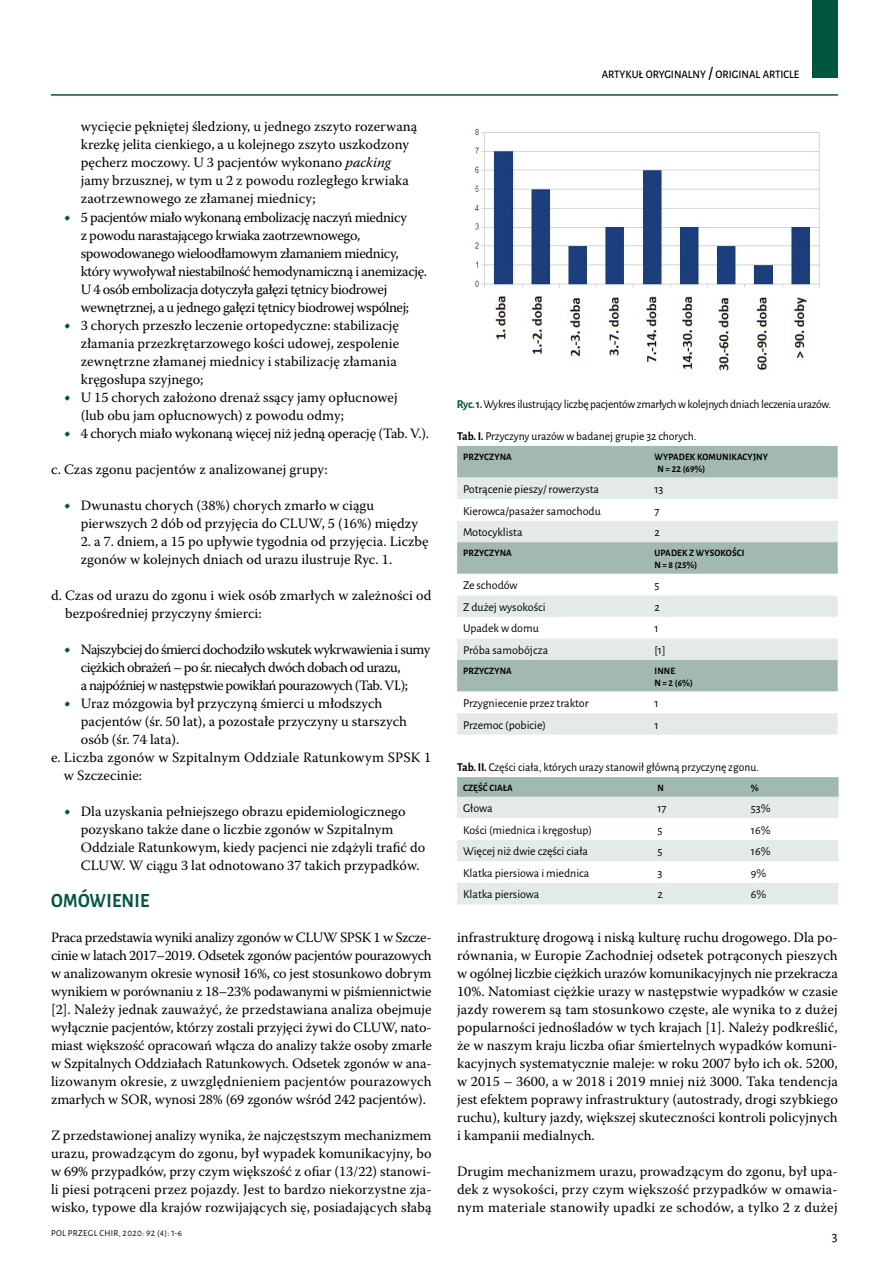
<style>
.page{position:relative;width:893px;height:1263px;background:#fff}
.page>*{position:absolute;margin:0;border:0;box-sizing:border-box;transform-origin:0 0}
.t1{font:700 20.25px "Alegreya Sans";letter-spacing:.015em;color:#00563e;scale:.9 1}
.t2{font:14.25px/18px "Warnock Pro";color:#000}
.t3{font:14.25px/18px "Warnock Pro";letter-spacing:-.03em;color:#000}
.t4{font:14.25px/18px "Warnock Pro";letter-spacing:-.04em;color:#000}
.t5{font:14.25px "Warnock Pro";letter-spacing:-.02em;color:#000}
.t6{font:14.25px "Alegreya Sans";color:#000}
.t7{font:12px "Alegreya Sans";color:#000}
.t8{font:12px "Alegreya Sans";letter-spacing:-.02em;color:#000}
.t9{font:500 11.55px "Alegreya Sans";color:#000;scale:.95 1}
.t10{font:700 9.75px/12px "Alegreya Sans";letter-spacing:.015em;color:#000;scale:.95 1}
.t11{font:9px "Alegreya Sans";letter-spacing:.035em;color:#000}
.s1{font-style:italic}
.s2{font-size:18px;color:#00563e}
.s3{font-size:16.5px}
.s4{font-weight:700;color:#00563e}
.s5{font-weight:700}
</style>
<div class="page">
<hr style="left:51px;top:94px;width:787px;height:2px;background:#00563e">
<div style="left:812px;top:0;width:26px;height:78px;background:#00563e"></div>
<div style="left:457px;top:446px;width:381px;height:32px;background:#a2b9af"></div>
<div style="left:457px;top:478px;width:381px;height:257px;background:#e3eae8"></div>
<svg style="left:457px;top:499px;width:381px;height:214px"></svg>
<svg style="left:457px;top:777px;width:381px;height:127px"></svg>
<img style="left:474px;top:129px;width:346px;height:242px">
<p class="t2" style="left:81px;top:117px;width:338px">wycięcie pękniętej śledziony, u jednego zszyto rozerwaną krezkę jelita cienkiego, a u kolejnego zszyto uszkodzony pęcherz moczowy. U 3 pacjentów wykonano <span class="s1">packing </span>jamy brzusznej, w tym u 2 z powodu rozległego krwiaka zaotrzewnowego ze złamanej miednicy;</p>
<p class="t3" style="left:81px;top:208px;width:348px;text-indent:-17px"><span class="s2">•</span> 5 pacjentów miało wykonaną embolizację naczyń miednicy<br>z powodu narastającego krwiaka zaotrzewnowego, spowodowanego wieloodłamowym złamaniem miednicy, który wywoływał niestabilność hemodynamiczną i anemizację.<br>U 4 osób embolizacja dotyczyła gałęzi tętnicy biodrowej wewnętrznej, a u jednego gałęzi tętnicy biodrowej wspólnej;</p>
<p class="t2" style="left:81px;top:316px;width:320px;text-indent:-17px"><span class="s2">•</span> 3 chorych przeszło leczenie ortopedyczne: stabilizację złamania przezkrętarzowego kości udowej, zespolenie zewnętrzne złamanej miednicy i stabilizację złamania kręgosłupa szyjnego;</p>
<p class="t2" style="left:81px;top:388px;width:318px;text-indent:-17px"><span class="s2">•</span> U 15 chorych założono drenaż ssący jamy opłucnowej (lub obu jam opłucnowych) z powodu odmy;</p>
<p class="t5" style="left:64px;top:424px;width:367px"><span class="s2">•</span> 4 chorych miało wykonaną więcej niż jedną operację (Tab. V.).</p>
<p class="t2" style="left:51px;top:460px;width:278px">c. Czas zgonu pacjentów z analizowanej grupy:</p>
<p class="t2" style="left:81px;top:496px;width:339px;text-indent:-17px"><span class="s2">•</span> Dwunastu chorych (38%) chorych zmarło w ciągu pierwszych 2 dób od przyjęcia do CLUW, 5 (16%) między</p>
<p class="t2" style="left:81px;top:532px;width:349px">2. a 7. dniem, a 15 po upływie tygodnia od przyjęcia. Liczbę zgonów w kolejnych dniach od urazu ilustruje Ryc. 1.</p>
<p class="t2" style="left:65px;top:586px;width:368px;text-indent:-14px">d. Czas od urazu do zgonu i wiek osób zmarłych w zależności od bezpośredniej przyczyny śmierci:</p>
<p class="t4" style="left:81px;top:640px;width:351px;text-indent:-17px"><span class="s2">•</span> Najszybciej do śmierci dochodziło wskutek wykrwawienia i sumy ciężkich obrażeń – po śr. niecałych dwóch dobach od urazu,<br>a najpóźniej w następstwie powikłań pourazowych (Tab. VI.);</p>
<p class="t2" style="left:64px;top:694px;width:320px"><span class="s2">•</span> Uraz mózgowia był przyczyną śmierci u młodszych</p>
<p class="t2" style="left:81px;top:712px;width:328px">pacjentów (śr. 50 lat), a pozostałe przyczyny u starszych</p>
<p class="t2" style="left:81px;top:730px;width:100px">osób (śr. 74 lata).</p>
<p class="t2" style="left:51px;top:748px;width:382px">e. Liczba zgonów w Szpitalnym Oddziale Ratunkowym SPSK 1</p>
<p class="t2" style="left:64px;top:766px;width:80px">w Szczecinie:</p>
<p class="t2" style="left:81px;top:802px;width:346px;text-indent:-17px"><span class="s2">•</span> Dla uzyskania pełniejszego obrazu epidemiologicznego pozyskano także dane o liczbie zgonów w Szpitalnym Oddziale Ratunkowym, kiedy pacjenci nie zdążyli trafić do CLUW. W ciągu 3 lat odnotowano 37 takich przypadków.</p>
<h1 class="t1" style="left:51px;top:886px;width:111px">OMÓWIENIE</h1>
<p class="t2" style="left:51px;top:928px;width:382px;text-align:justify">Praca przedstawia wyniki analizy zgonów w CLUW SPSK 1 w Szcze&shy;cinie w latach 2017–2019. Odsetek zgonów pacjentów pourazowych w analizowanym okresie wynosił 16%, co jest stosunkowo dobrym wynikiem w porównaniu z 18–23% podawanymi w piśmiennictwie [2]. Należy jednak zauważyć, że przedstawiana analiza obejmuje wyłącznie pacjentów, którzy zostali przyjęci żywi do CLUW, nato&shy;miast większość opracowań włącza do analizy także osoby zmarłe w Szpitalnych Oddziałach Ratunkowych. Odsetek zgonów w ana&shy;lizowanym okresie, z uwzględnieniem pacjentów pourazowych zmarłych w SOR, wynosi 28% (69 zgonów wśród 242 pacjentów).</p>
<p class="t2" style="left:51px;top:1126px;width:382px;text-align:justify">Z przedstawionej analizy wynika, że najczęstszym mechanizmem urazu, prowadzącym do zgonu, był wypadek komunikacyjny, bo w 69% przypadków, przy czym większość z ofiar (13/22) stanowi&shy;li piesi potrąceni przez pojazdy. Jest to bardzo niekorzystne zja&shy;wisko, typowe dla krajów rozwijających się, posiadających słabą</p>
<p class="t11" style="left:51px;top:1227px;width:132px">POL PRZEGL CHIR, 2020: 92 (4): 1-6</p>
<p class="t9" style="left:602px;top:66px;width:209px">ARTYKUŁ ORYGINALNY <span class="s3">/</span> ORIGINAL ARTICLE</p>
<p class="t8" style="left:457px;top:396px;width:376px"><span class="s4">Ryc. 1.</span> Wykres ilustrujący liczbę pacjentów zmarłych w kolejnych dniach leczenia urazów.</p>
<p class="t7" style="left:457px;top:428px;width:241px"><span class="s5">Tab. I.</span> Przyczyny urazów w badanej grupie 32 chorych.</p>
<p class="t10" style="left:463px;top:450px;width:53px">PRZYCZYNA</p>
<p class="t10" style="left:658px;top:450px;width:118px;text-indent:-3px">WYPADEK KOMUNIKACYJNY<br>N = 22 (69%)</p>
<p class="t7" style="left:463px;top:481px;width:138px">Potrącenie pieszy/ rowerzysta</p>
<p class="t7" style="left:654px;top:481px;width:11px">13</p>
<p class="t7" style="left:463px;top:503px;width:139px">Kierowca/pasażer samochodu</p>
<p class="t7" style="left:654px;top:503px;width:7px">7</p>
<p class="t7" style="left:463px;top:524px;width:61px">Motocyklista</p>
<p class="t7" style="left:654px;top:524px;width:7px">2</p>
<p class="t10" style="left:463px;top:546px;width:53px">PRZYCZYNA</p>
<p class="t10" style="left:654px;top:546px;width:96px">UPADEK Z WYSOKOŚCI<br>N = 8 (25%)</p>
<p class="t7" style="left:463px;top:577px;width:56px">Ze schodów</p>
<p class="t7" style="left:654px;top:577px;width:7px">5</p>
<p class="t7" style="left:463px;top:599px;width:84px">Z dużej wysokości</p>
<p class="t7" style="left:654px;top:599px;width:7px">2</p>
<p class="t7" style="left:463px;top:620px;width:77px">Upadek w domu</p>
<p class="t7" style="left:654px;top:620px;width:6px">1</p>
<p class="t7" style="left:463px;top:642px;width:87px">Próba samobójcza</p>
<p class="t7" style="left:654px;top:642px;width:13px">[1]</p>
<p class="t10" style="left:463px;top:664px;width:53px">PRZYCZYNA</p>
<p class="t10" style="left:654px;top:664px;width:42px">INNE<br>N = 2 (6%)</p>
<p class="t7" style="left:463px;top:695px;width:127px">Przygniecenie przez traktor</p>
<p class="t7" style="left:654px;top:695px;width:6px">1</p>
<p class="t7" style="left:463px;top:717px;width:84px">Przemoc (pobicie)</p>
<p class="t7" style="left:654px;top:717px;width:6px">1</p>
<p class="t7" style="left:457px;top:759px;width:303px"><span class="s5">Tab. II.</span> Części ciała, których urazy stanowił główną przyczynę zgonu.</p>
<p class="t10" style="left:463px;top:781px;width:54px">CZĘŚĆ CIAŁA</p>
<p class="t10" style="left:657px;top:781px;width:8px">N</p>
<p class="t10" style="left:751px;top:781px;width:10px">%</p>
<p class="t7" style="left:463px;top:800px;width:31px">Głowa</p>
<p class="t7" style="left:657px;top:800px;width:11px">17</p>
<p class="t7" style="left:751px;top:800px;width:21px">53%</p>
<p class="t7" style="left:463px;top:822px;width:130px">Kości (miednica i kręgosłup)</p>
<p class="t7" style="left:657px;top:822px;width:7px">5</p>
<p class="t7" style="left:751px;top:822px;width:21px">16%</p>
<p class="t7" style="left:463px;top:843px;width:127px">Więcej niż dwie części ciała</p>
<p class="t7" style="left:657px;top:843px;width:7px">5</p>
<p class="t7" style="left:751px;top:843px;width:21px">16%</p>
<p class="t7" style="left:463px;top:865px;width:128px">Klatka piersiowa i miednica</p>
<p class="t7" style="left:657px;top:865px;width:6px">3</p>
<p class="t7" style="left:751px;top:865px;width:17px">9%</p>
<p class="t7" style="left:463px;top:886px;width:78px">Klatka piersiowa</p>
<p class="t7" style="left:657px;top:886px;width:7px">2</p>
<p class="t7" style="left:751px;top:886px;width:17px">6%</p>
<p class="t2" style="left:457px;top:928px;width:382px;text-align:justify">infrastrukturę drogową i niską kulturę ruchu drogowego. Dla po&shy;równania, w Europie Zachodniej odsetek potrąconych pieszych w ogólnej liczbie ciężkich urazów komunikacyjnych nie przekracza 10%. Natomiast ciężkie urazy w następstwie wypadków w czasie jazdy rowerem są tam stosunkowo częste, ale wynika to z dużej popularności jednośladów w tych krajach [1]. Należy podkreślić, że w naszym kraju liczba ofiar śmiertelnych wypadków komuni&shy;kacyjnych systematycznie maleje: w roku 2007 było ich ok. 5200, w 2015 – 3600, a w 2018 i 2019 mniej niż 3000. Taka tendencja jest efektem poprawy infrastruktury (autostrady, drogi szybkiego ruchu), kultury jazdy, większej skuteczności kontroli policyjnych i kampanii medialnych.</p>
<p class="t2" style="left:457px;top:1162px;width:382px;text-align:justify">Drugim mechanizmem urazu, prowadzącym do zgonu, był upa&shy;dek z wysokości, przy czym większość przypadków w omawia&shy;nym materiale stanowiły upadki ze schodów, a tylko 2 z dużej</p>
<p class="t6" style="left:832px;top:1226px;width:7px">3</p>
</div>
